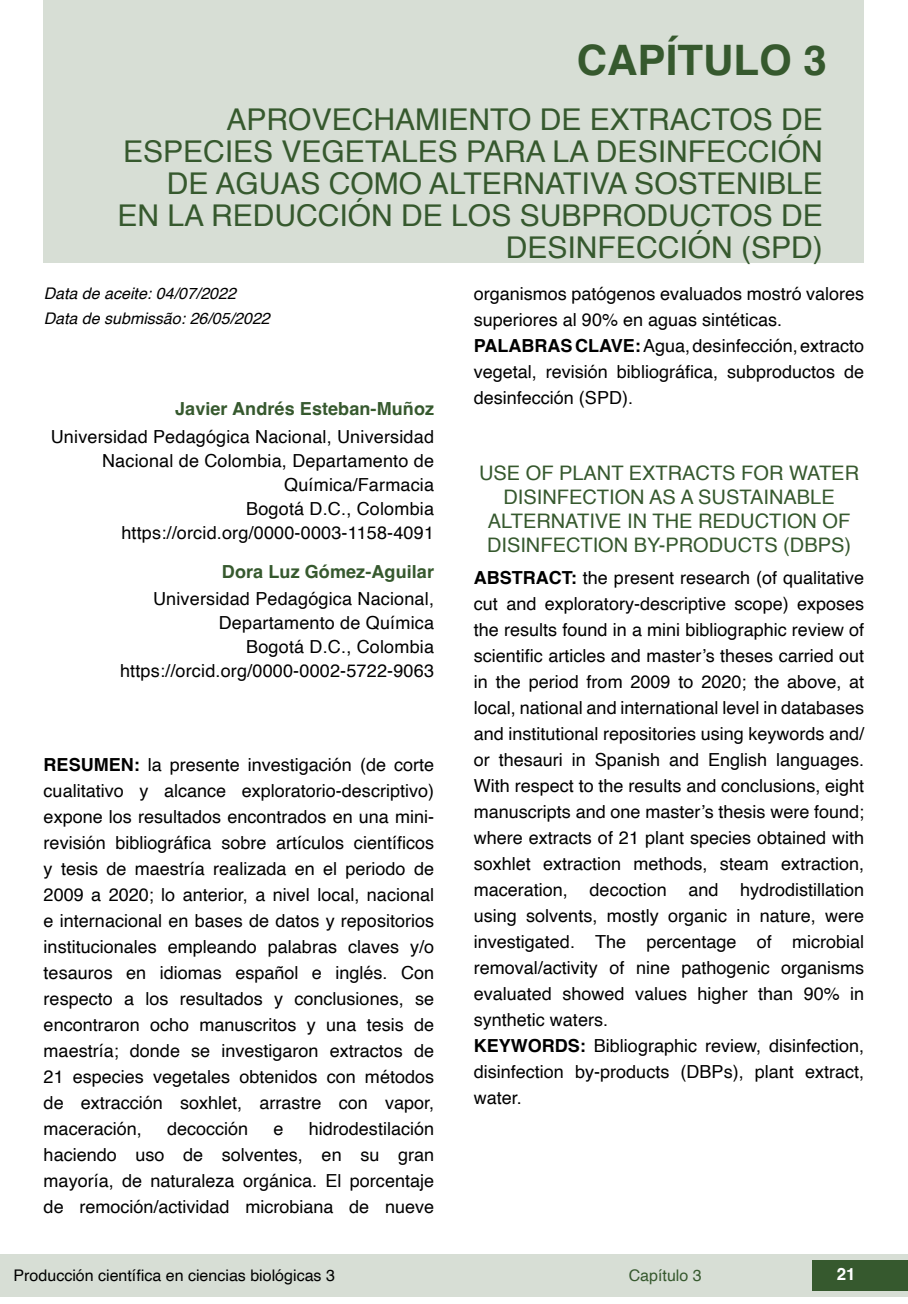
<style>
.page{position:relative;width:908px;height:1304px;background:#fff}
.page>*{position:absolute;margin:0;border:0;box-sizing:border-box;transform-origin:0 0}
.t1{font:700 42px "Helvetica";color:#36592e}
.t2{font:30px/32px "Helvetica";color:#36592e;text-align:right}
.t3{font:20px/24px "Helvetica";color:#36592e;text-align:center}
.t4{font:18px/26px "Helvetica";color:#000;text-align:right}
.t5{font:700 18px "Helvetica";letter-spacing:.005em;color:#36592e}
.t6{font:700 16.8px "Helvetica";color:#fff}
.t7{font:italic 16px "Helvetica";color:#000}
.t8{font:16px "Helvetica";color:#000}
.t9{font:16px "Helvetica";color:#36592e}
.s1{font-weight:700}
</style>
<div class="page">
<div style="left:0;top:1254px;width:906px;height:43px;background:#d7ded5"></div>
<div style="left:812px;top:1261px;width:95px;height:30px;background:#36592e"></div>
<div style="left:44px;top:0;width:819px;height:263px;background:#d7ded5"></div>
<h1 class="t1" style="left:576px;top:35px;width:251px">CAPÍTULO 3</h1>
<h2 class="t2" style="left:117px;top:104px;width:706px">APROVECHAMIENTO DE EXTRACTOS DE ESPECIES VEGETALES PARA LA DESINFECCIÓN DE AGUAS COMO ALTERNATIVA SOSTENIBLE<br>EN LA REDUCCIÓN DE LOS SUBPRODUCTOS DE DESINFECCIÓN (SPD)</h2>
<p class="t7" style="left:44px;top:280px;width:194px">Data de aceite: 04/07/2022</p>
<p class="t7" style="left:44px;top:306px;width:227px">Data de submissão: 26/05/2022</p>
<p class="t5" style="left:175px;top:398px;width:260px">Javier Andrés Esteban-Muñoz</p>
<p class="t4" style="left:51px;top:425px;width:384px;line-height:24px">Universidad Pedagógica Nacional, Universidad Nacional de Colombia, Departamento de Química/Farmacia<br>Bogotá D.C., Colombia https://orcid.org/0000-0003-1158-4091</p>
<p class="t5" style="left:222px;top:561px;width:213px">Dora Luz Gómez-Aguilar</p>
<p class="t4" style="left:120px;top:588px;width:315px;line-height:24px">Universidad Pedagógica Nacional,<br>Departamento de Química<br>Bogotá D.C., Colombia https://orcid.org/0000-0002-5722-9063</p>
<p class="t4" style="left:44px;top:753px;width:392px;text-align:justify"><span class="s1">RESUMEN:</span> la presente investigación (de corte cualitativo y alcance exploratorio-descriptivo) expone los resultados encontrados en una mini&shy;revisión bibliográfica sobre artículos científicos y tesis de maestría realizada en el periodo de 2009 a 2020; lo anterior, a nivel local, nacional e internacional en bases de datos y repositorios institucionales empleando palabras claves y/o tesauros en idiomas español e inglés. Con respecto a los resultados y conclusiones, se encontraron ocho manuscritos y una tesis de maestría; donde se investigaron extractos de 21 especies vegetales obtenidos con métodos de extracción soxhlet, arrastre con vapor, maceración,</p>
<p class="t4" style="left:44px;top:1117px;width:392px;text-align:justify;text-indent:265px">hidrodestilación haciendo uso de solventes, en su gran mayoría, de naturaleza orgánica. El porcentaje de remoción/actividad microbiana de nueve</p>
<p class="t4" style="left:167px;top:1117px;width:83px">decocción</p>
<p class="t4" style="left:273px;top:1117px;width:12px">e</p>
<p class="t4" style="left:473px;top:281px;width:392px;text-align:left">organismos patógenos evaluados mostró valores superiores al 90% en aguas sintéticas.<br><span class="s1">PALABRAS CLAVE:</span> Agua, desinfección, extracto vegetal, revisión bibliográfica, subproductos de desinfección (SPD).</p>
<p class="t3" style="left:479px;top:462px;width:381px">USE OF PLANT EXTRACTS FOR WATER<br>DISINFECTION AS A SUSTAINABLE<br>ALTERNATIVE IN THE REDUCTION OF<br>DISINFECTION BY-PRODUCTS (DBPS)</p>
<p class="t4" style="left:473px;top:565px;width:392px;text-align:left"><span class="s1">ABSTRACT:</span> the present research (of qualitative cut and exploratory-descriptive scope) exposes the results found in a mini bibliographic review of scientific articles and master’s theses carried out in the period from 2009 to 2020; the above, at local, national and international level in databases and institutional repositories using keywords and/ or thesauri in Spanish and English languages.<br>With respect to the results and conclusions, eight manuscripts and one master’s thesis were found; where extracts of 21 plant species obtained with soxhlet extraction methods, steam extraction, maceration, decoction and hydrodistillation using solvents, mostly organic in nature, were investigated. The percentage of microbial removal/activity of nine pathogenic organisms evaluated showed values higher than 90% in synthetic waters.<br><span class="s1">KEYWORDS:</span> Bibliographic review, disinfection, disinfection by-products (DBPs), plant extract, water.</p>
<p class="t8" style="left:14px;top:1263px;width:323px">Producción científica en ciencias biológicas 3</p>
<p class="t9" style="left:628px;top:1263px;width:74px">Capítulo 3</p>
<p class="t6" style="left:836px;top:1264px;width:20px">21</p>
</div>
